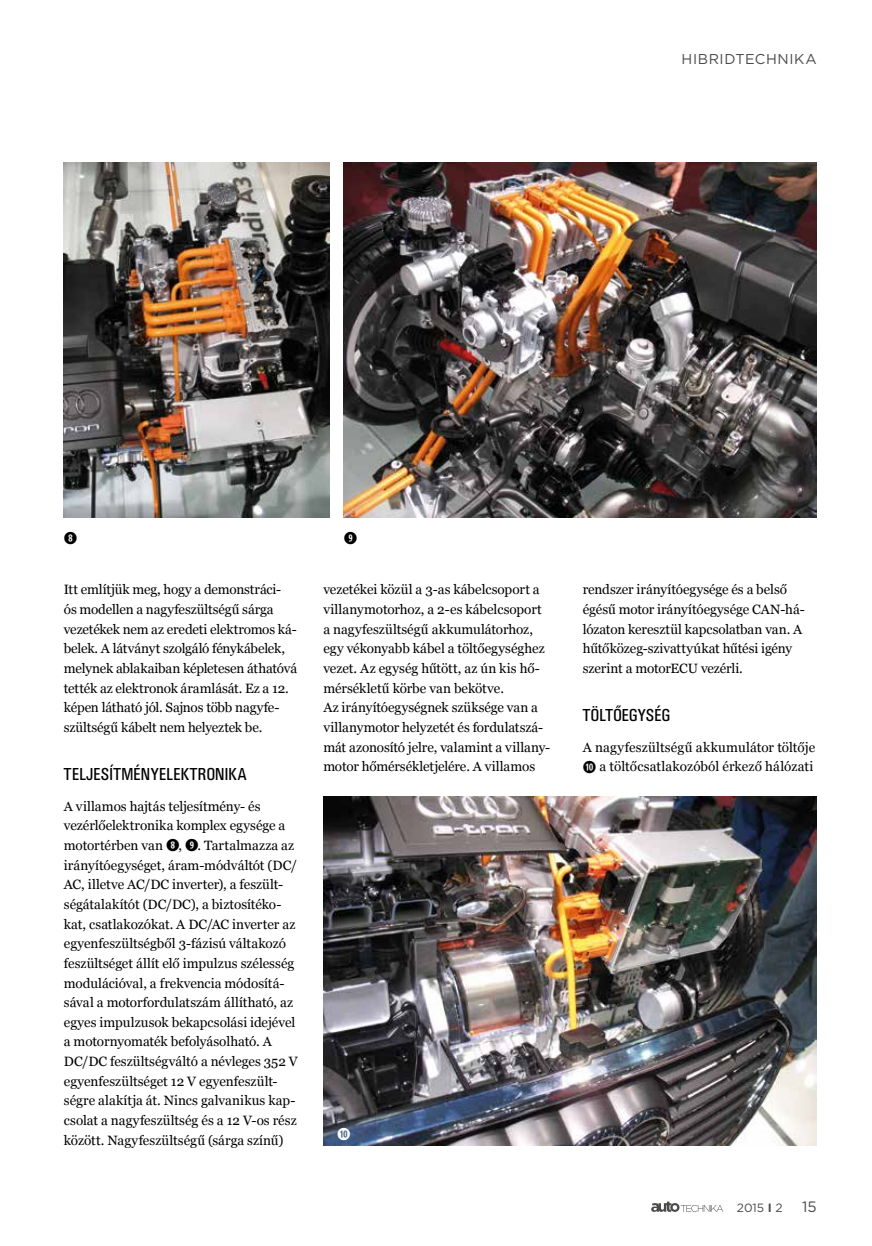
<style>
.page{position:relative;width:872px;height:1246px;background:#fff}
.page>*{position:absolute;margin:0;border:0;box-sizing:border-box;transform-origin:0 0}
.t1{font:18px "U001 Con";letter-spacing:.015em;color:#000}
.t2{font:16.5px "Combi Numerals Ltd";color:#000}
.t3{font:16.5px "Combi Numerals Ltd";color:#fff}
.t4{font:15px "Gotham";color:#4a4a49}
.t5{font:14.25px "Gotham";letter-spacing:.045em;color:#4a4a49}
.t6{font:13.5px/19.6px "Georgia";letter-spacing:-.005em;color:#000}
.t7{font:12px "Gotham";color:#4a4a49}
.s1{font-family:"Combi Numerals Ltd";font-size:16.5px}
.s2{font-weight:700}
</style>
<div class="page">
<svg style="left:651px;top:1201px;width:72px;height:11px"></svg>
<img style="left:64px;top:162px;width:266px;height:355px">
<img style="left:344px;top:162px;width:472px;height:355px">
<img style="left:323px;top:796px;width:493px;height:349px">
<p class="t2" style="left:64px;top:529px;width:15px">➑</p>
<p class="t2" style="left:344px;top:529px;width:15px">➒</p>
<p class="t5" style="left:681px;top:50px;width:137px">HIBRIDTECHNIKA</p>
<p class="t6" style="left:64px;top:579px;width:235px">Itt említjük meg, hogy a demonstráci&shy;ós modellen a nagyfeszültségű sárga vezetékek nem az eredeti elektromos ká&shy;belek. A látványt szolgáló fénykábelek, melynek ablakaiban képletesen áthatóvá tették az elektronok áramlását. Ez a 12. képen látható jól. Sajnos több nagyfe&shy;szültségű kábelt nem helyeztek be.</p>
<h1 class="t1" style="left:64px;top:764px;width:184px">TELJESÍTMÉNYELEKTRONIKA</h1>
<p class="t6" style="left:64px;top:795px;width:235px">A villamos hajtás teljesítmény- és vezérlőelektronika komplex egysége a motortérben van <span class="s1">➑</span>, <span class="s1">➒</span>. Tartalmazza az irányítóegységet, áram-módváltót (DC/ AC, illetve AC/DC inverter), a feszült&shy;ségátalakítót (DC/DC), a biztosítéko&shy;kat, csatlakozókat. A DC/AC inverter az egyenfeszültségből 3-fázisú váltakozó feszültséget állít elő impulzus szélesség modulációval, a frekvencia módosítá&shy;sával a motorfordulatszám állítható, az egyes impulzusok bekapcsolási idejével a motornyomaték befolyásolható. A DC/DC feszültségváltó a névleges 352 V egyenfeszültséget 12 V egyenfeszült&shy;ségre alakítja át. Nincs galvanikus kap&shy;csolat a nagyfeszültség és a 12 V-os rész között. Nagyfeszültségű (sárga színű)</p>
<p class="t6" style="left:323px;top:579px;width:228px">vezetékei közül a 3-as kábelcsoport a villanymotorhoz, a 2-es kábelcsoport a nagyfeszültségű akkumulátorhoz, egy vékonyabb kábel a töltőegységhez vezet. Az egység hűtött, az ún kis hő&shy;mérsékletű körbe van bekötve.<br>Az irányítóegységnek szüksége van a villanymotor helyzetét és fordulatszá&shy;mát azonosító jelre, valamint a villany&shy;motor hőmérsékletjelére. A villamos</p>
<p class="t6" style="left:583px;top:579px;width:223px">rendszer irányítóegysége és a belső égésű motor irányítóegysége CAN-há&shy;lózaton keresztül kapcsolatban van. A hűtőközeg-szivattyúkat hűtési igény szerint a motorECU vezérli.</p>
<h1 class="t1" style="left:583px;top:705px;width:89px">TÖLTŐEGYSÉG</h1>
<p class="t6" style="left:583px;top:736px;width:234px">A nagyfeszültségű akkumulátor töltője <span class="s1">➓</span> a töltőcsatlakozóból érkező hálózati</p>
<p class="t3" style="left:337px;top:1125px;width:15px">➓</p>
<p class="t7" style="left:737px;top:1200px;width:47px">2015 <span class="s2">I</span> 2</p>
<p class="t4" style="left:802px;top:1197px;width:16px">15</p>
</div>
